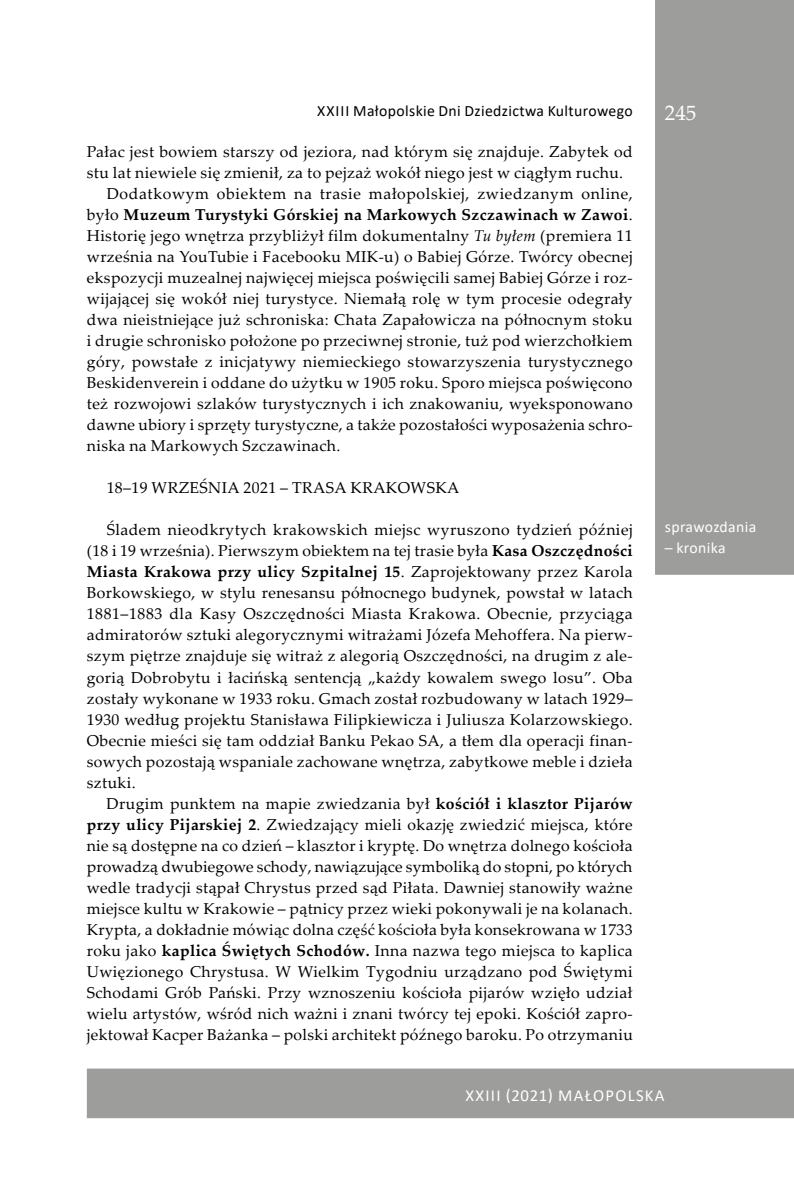
<style>
.page{position:relative;width:794px;height:1191px;background:#fff}
.page>*{position:absolute;margin:0;border:0;box-sizing:border-box;transform-origin:0 0}
.t1{font:21px "Palatino Linotype";color:#fff}
.t2{font:16.8px "Calibri";letter-spacing:.075em;color:#fff}
.t3{font:15.75px/21px "Palatino Linotype";letter-spacing:.025em;color:#000;text-align:justify}
.t4{font:700 15.75px "Palatino Linotype";letter-spacing:.025em;color:#000}
.t5{font:15.75px "Calibri";letter-spacing:.025em;color:#000}
.t6{font:15.75px "Calibri";letter-spacing:.025em;color:#fff}
.s1{font-weight:400}
.s2{font-style:italic}
.s3{font-weight:700}
</style>
<div class="page">
<div style="left:655px;top:0;width:139px;height:575px;background:#9d9d9c"></div>
<div style="left:87px;top:1068px;width:707px;height:50px;background:#9d9d9c"></div>
<p class="t5" style="left:317px;top:99px;width:317px">xxiii Małopolskie Dni Dziedzictwa Kulturowego</p>
<p class="t3" style="left:87px;top:141px;width:547px">Pałac jest bowiem starszy od jeziora, nad którym się znajduje. Zabytek od</p>
<p class="t3" style="left:87px;top:162px;width:538px">stu lat niewiele się zmienił, za to pejzaż wokół niego jest w ciągłym ruchu.</p>
<p class="t3" style="left:107px;top:183px;width:528px">Dodatkowym obiektem na trasie małopolskiej, zwiedzanym online,</p>
<p class="t4" style="left:87px;top:203px;width:547px"><span class="s1">było</span> Muzeum Turystyki Górskiej na Markowych Szczawinach w Zawoi<span class="s1">.</span></p>
<p class="t3" style="left:87px;top:225px;width:547px">Historię jego wnętrza przybliżył film dokumentalny <span class="s2">Tu byłem</span> (premiera 11</p>
<p class="t3" style="left:87px;top:246px;width:547px">września na YouTubie i Facebooku MIK-u) o Babiej Górze. Twórcy obecnej</p>
<p class="t3" style="left:87px;top:267px;width:547px">ekspozycji muzealnej najwięcej miejsca poświęcili samej Babiej Górze i roz-</p>
<p class="t3" style="left:87px;top:288px;width:547px">wijającej się wokół niej turystyce. Niemałą rolę w tym procesie odegrały</p>
<p class="t3" style="left:87px;top:309px;width:547px">dwa nieistniejące już schroniska: Chata Zapałowicza na północnym stoku</p>
<p class="t3" style="left:87px;top:330px;width:547px">i drugie schronisko położone po przeciwnej stronie, tuż pod wierzchołkiem</p>
<p class="t3" style="left:87px;top:351px;width:547px">góry, powstałe z inicjatywy niemieckiego stowarzyszenia turystycznego</p>
<p class="t3" style="left:87px;top:372px;width:547px">Beskidenverein i oddane do użytku w 1905 roku. Sporo miejsca poświęcono</p>
<p class="t3" style="left:87px;top:393px;width:547px">też rozwojowi szlaków turystycznych i ich znakowaniu, wyeksponowano</p>
<p class="t3" style="left:87px;top:414px;width:547px">dawne ubiory i sprzęty turystyczne, a także pozostałości wyposażenia schro-</p>
<p class="t3" style="left:87px;top:435px;width:255px">niska na Markowych Szczawinach.</p>
<p class="t3" style="left:107px;top:477px;width:354px">18–19 WRZEŚNIA 2021 – TRASA KRAKOWSKA</p>
<p class="t3" style="left:87px;top:519px;width:547px;text-indent:20px">Śladem nieodkrytych krakowskich miejsc wyruszono tydzień później (18 i 19 września). Pierwszym obiektem na tej trasie była <span class="s3">Kasa Oszczędności Miasta Krakowa przy ulicy Szpitalnej 15</span>. Zaprojektowany przez Karola Borkowskiego, w stylu renesansu północnego budynek, powstał w latach 1881–1883 dla Kasy Oszczędności Miasta Krakowa. Obecnie, przyciąga admiratorów sztuki alegorycznymi witrażami Józefa Mehoffera. Na pierw&shy;szym piętrze znajduje się witraż z alegorią Oszczędności, na drugim z ale&shy;gorią Dobrobytu i łacińską sentencją „każdy kowalem swego losu”. Oba zostały wykonane w 1933 roku. Gmach został rozbudowany w latach 1929– 1930 według projektu Stanisława Filipkiewicza i Juliusza Kolarzowskiego.<br>Obecnie mieści się tam oddział Banku Pekao SA, a tłem dla operacji finan&shy;sowych pozostają wspaniale zachowane wnętrza, zabytkowe meble i dzieła sztuki.</p>
<p class="t3" style="left:87px;top:792px;width:547px;text-indent:20px">Drugim punktem na mapie zwiedzania był <span class="s3">kościół i klasztor Pijarów przy ulicy Pijarskiej 2</span>. Zwiedzający mieli okazję zwiedzić miejsca, które nie są dostępne na co dzień – klasztor i kryptę. Do wnętrza dolnego kościoła prowadzą dwubiegowe schody, nawiązujące symboliką do stopni, po których wedle tradycji stąpał Chrystus przed sąd Piłata. Dawniej stanowiły ważne miejsce kultu w Krakowie – pątnicy przez wieki pokonywali je na kolanach.<br>Krypta, a dokładnie mówiąc dolna część kościoła była konsekrowana w 1733 roku jako <span class="s3">kaplica Świętych Schodów.</span> Inna nazwa tego miejsca to kaplica Uwięzionego Chrystusa. W Wielkim Tygodniu urządzano pod Świętymi Schodami Grób Pański. Przy wznoszeniu kościoła pijarów wzięło udział wielu artystów, wśród nich ważni i znani twórcy tej epoki. Kościół zapro&shy;jektował Kacper Bażanka – polski architekt późnego baroku. Po otrzymaniu</p>
<h1 class="t1" style="left:665px;top:97px;width:33px">245</h1>
<p class="t6" style="left:665px;top:516px;width:93px">sprawozdania</p>
<p class="t6" style="left:665px;top:537px;width:62px">– kronika</p>
<p class="t2" style="left:465px;top:1083px;width:200px">XXIII (2021) maŁopolska</p>
</div>
